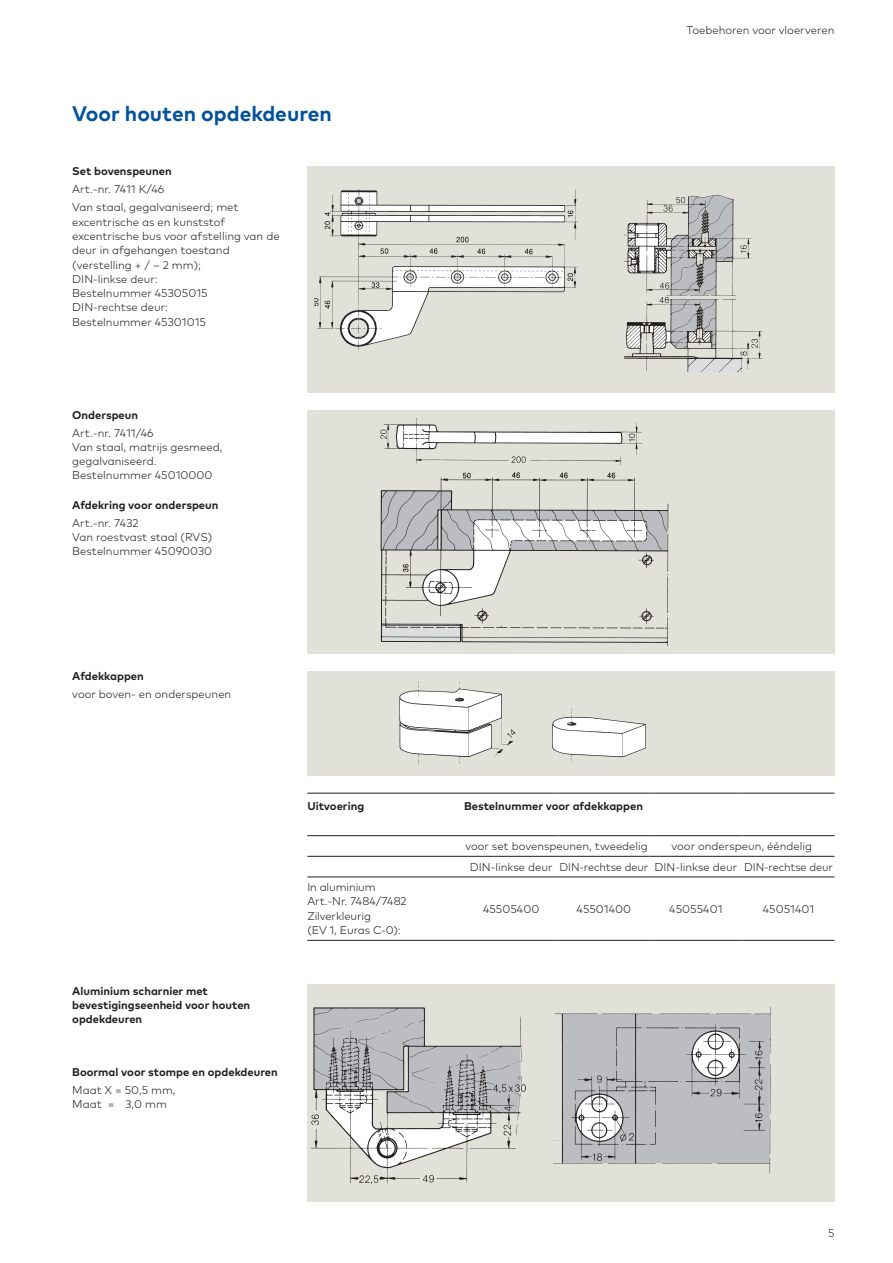
<style>
.page{position:relative;width:893px;height:1263px;background:#fff}
.page>*{position:absolute;margin:0;border:0;box-sizing:border-box;transform-origin:0 0}
.Title_14pt_18pt{font:700 21px "Mark Pro";color:#01519b}
.Margin_7_5pt_9_5pt{font:300 11.25px/14.2px "Mark Pro";color:#231f20}
.Body_Text_7_5pt_9_5p{font:300 11.25px/14.2px "Mark Pro";color:#231f20}
.Margin_7_5pt_9_5pt-2{font:700 11.25px/14.2px "Mark Pro";color:#231f20}
.Column_Table_Title_7{font:700 11.25px "Mark Pro";color:#231f20}
</style>
<div class="page">
<div style="left:307px;top:166px;width:527px;height:227px;background:#e2e1d9"></div>
<div style="left:307px;top:410px;width:527px;height:244px;background:#e2e1d9"></div>
<img style="left:381px;top:418px;width:262px;height:47px">
<img style="left:381px;top:472px;width:288px;height:174px">
<div style="left:586px;top:561px;width:32px;height:50px;background:#e2e1d9"></div>
<div style="left:307px;top:671px;width:527px;height:104px;background:#e2e1d9"></div>
<img style="left:400px;top:681px;width:116px;height:83px">
<img style="left:553px;top:708px;width:93px;height:55px">
<div style="left:307px;top:984px;width:527px;height:217px;background:#e2e1d9"></div>
<img style="left:311px;top:1007px;width:215px;height:177px">
<img style="left:553px;top:1007px;width:218px;height:167px">
<img style="left:314px;top:189px;width:264px;height:161px">
<img style="left:624px;top:195px;width:138px;height:178px">
<hr style="left:307px;top:856px;width:157px;height:1px;background:#231f20">
<hr style="left:464px;top:856px;width:94px;height:1px;background:#231f20">
<hr style="left:558px;top:856px;width:91px;height:1px;background:#231f20">
<hr style="left:649px;top:856px;width:94px;height:1px;background:#231f20">
<hr style="left:742px;top:856px;width:92px;height:1px;background:#231f20">
<hr style="left:307px;top:940px;width:157px;height:1px;background:#231f20">
<hr style="left:464px;top:940px;width:94px;height:1px;background:#231f20">
<hr style="left:558px;top:940px;width:91px;height:1px;background:#231f20">
<hr style="left:649px;top:940px;width:94px;height:1px;background:#231f20">
<hr style="left:742px;top:940px;width:92px;height:1px;background:#231f20">
<hr style="left:307px;top:877px;width:157px;height:1px;background:#231f20">
<hr style="left:464px;top:877px;width:94px;height:1px;background:#231f20">
<hr style="left:558px;top:877px;width:91px;height:1px;background:#231f20">
<hr style="left:649px;top:877px;width:94px;height:1px;background:#231f20">
<hr style="left:742px;top:877px;width:92px;height:1px;background:#231f20">
<hr style="left:307px;top:793px;width:157px;height:1px;background:#231f20">
<hr style="left:464px;top:793px;width:94px;height:1px;background:#231f20">
<hr style="left:558px;top:793px;width:91px;height:1px;background:#231f20">
<hr style="left:649px;top:793px;width:94px;height:1px;background:#231f20">
<hr style="left:742px;top:793px;width:92px;height:1px;background:#231f20">
<hr style="left:307px;top:835px;width:157px;height:1px;background:#231f20">
<hr style="left:464px;top:835px;width:94px;height:1px;background:#231f20">
<hr style="left:558px;top:835px;width:91px;height:1px;background:#231f20">
<hr style="left:649px;top:835px;width:94px;height:1px;background:#231f20">
<hr style="left:742px;top:835px;width:92px;height:1px;background:#231f20">
<p class="Title_14pt_18pt" style="left:72px;top:98px;width:261px">Voor houten opdekdeuren</p>
<p class="Margin_7_5pt_9_5pt-2" style="left:72px;top:163px;width:101px">Set bovenspeunen</p>
<p class="Margin_7_5pt_9_5pt" style="left:72px;top:181px;width:94px">Art.-nr. 7411 K/46</p>
<p class="Margin_7_5pt_9_5pt" style="left:72px;top:199px;width:209px">Van staal, gegalvaniseerd; met excentrische as en kunststof excentrische bus voor afstelling van de deur in afgehangen toestand (verstelling + / – 2 mm);<br>DIN‑linkse deur:<br>Bestelnummer 45305015<br>DIN‑rechtse deur:<br>Bestelnummer 45301015</p>
<p class="Margin_7_5pt_9_5pt-2" style="left:72px;top:406px;width:67px">Onderspeun</p>
<p class="Margin_7_5pt_9_5pt" style="left:72px;top:424px;width:152px">Art.-nr. 7411/46<br>Van staal, matrijs gesmeed, gegalvaniseerd.<br>Bestelnummer 45010000</p>
<p class="Margin_7_5pt_9_5pt-2" style="left:72px;top:496px;width:148px">Afdekring voor onderspeun</p>
<p class="Margin_7_5pt_9_5pt" style="left:72px;top:514px;width:142px">Art.-nr. 7432<br>Van roestvast staal (RVS)<br>Bestelnummer 45090030</p>
<p class="Margin_7_5pt_9_5pt-2" style="left:72px;top:667px;width:73px">Afdekkappen</p>
<p class="Margin_7_5pt_9_5pt" style="left:72px;top:685px;width:161px">voor boven- en onderspeunen</p>
<p class="Margin_7_5pt_9_5pt" style="left:686px;top:22px;width:149px">Toebehoren voor vloerveren</p>
<p class="Margin_7_5pt_9_5pt-2" style="left:72px;top:982px;width:180px">Aluminium scharnier met bevestigingseenheid voor houten opdekdeuren</p>
<p class="Margin_7_5pt_9_5pt-2" style="left:72px;top:1063px;width:207px">Boormal voor stompe en opdekdeuren</p>
<p class="Margin_7_5pt_9_5pt" style="left:72px;top:1081px;width:105px">Maat X = 50,5 mm,<br>Maat = 3,0 mm</p>
<p class="Column_Table_Title_7" style="left:307px;top:797px;width:58px">Uitvoering</p>
<p class="Column_Table_Title_7" style="left:464px;top:797px;width:180px">Bestelnummer voor afdekkappen</p>
<p class="Body_Text_7_5pt_9_5p" style="left:465px;top:838px;width:184px">voor set bovenspeunen, tweedelig</p>
<p class="Body_Text_7_5pt_9_5p" style="left:671px;top:838px;width:142px">voor onderspeun, ééndelig</p>
<p class="Body_Text_7_5pt_9_5p" style="left:470px;top:858px;width:84px">DIN‑linkse deur</p>
<p class="Body_Text_7_5pt_9_5p" style="left:560px;top:858px;width:90px">DIN‑rechtse deur</p>
<p class="Body_Text_7_5pt_9_5p" style="left:654px;top:858px;width:84px">DIN‑linkse deur</p>
<p class="Body_Text_7_5pt_9_5p" style="left:744px;top:858px;width:90px">DIN‑rechtse deur</p>
<p class="Body_Text_7_5pt_9_5p" style="left:307px;top:879px;width:70px">In aluminium</p>
<p class="Body_Text_7_5pt_9_5p" style="left:307px;top:893px;width:101px">Art.-Nr. 7484/7482</p>
<p class="Body_Text_7_5pt_9_5p" style="left:307px;top:908px;width:95px">Zilverkleurig<br>(EV 1, Euras C-0):</p>
<p class="Body_Text_7_5pt_9_5p" style="left:483px;top:900px;width:58px">45505400</p>
<p class="Body_Text_7_5pt_9_5p" style="left:576px;top:900px;width:56px">45501400</p>
<p class="Body_Text_7_5pt_9_5p" style="left:669px;top:900px;width:55px">45055401</p>
<p class="Body_Text_7_5pt_9_5p" style="left:763px;top:900px;width:53px">45051401</p>
<p class="Margin_7_5pt_9_5pt" style="left:828px;top:1225px;width:8px">5</p>
</div>
